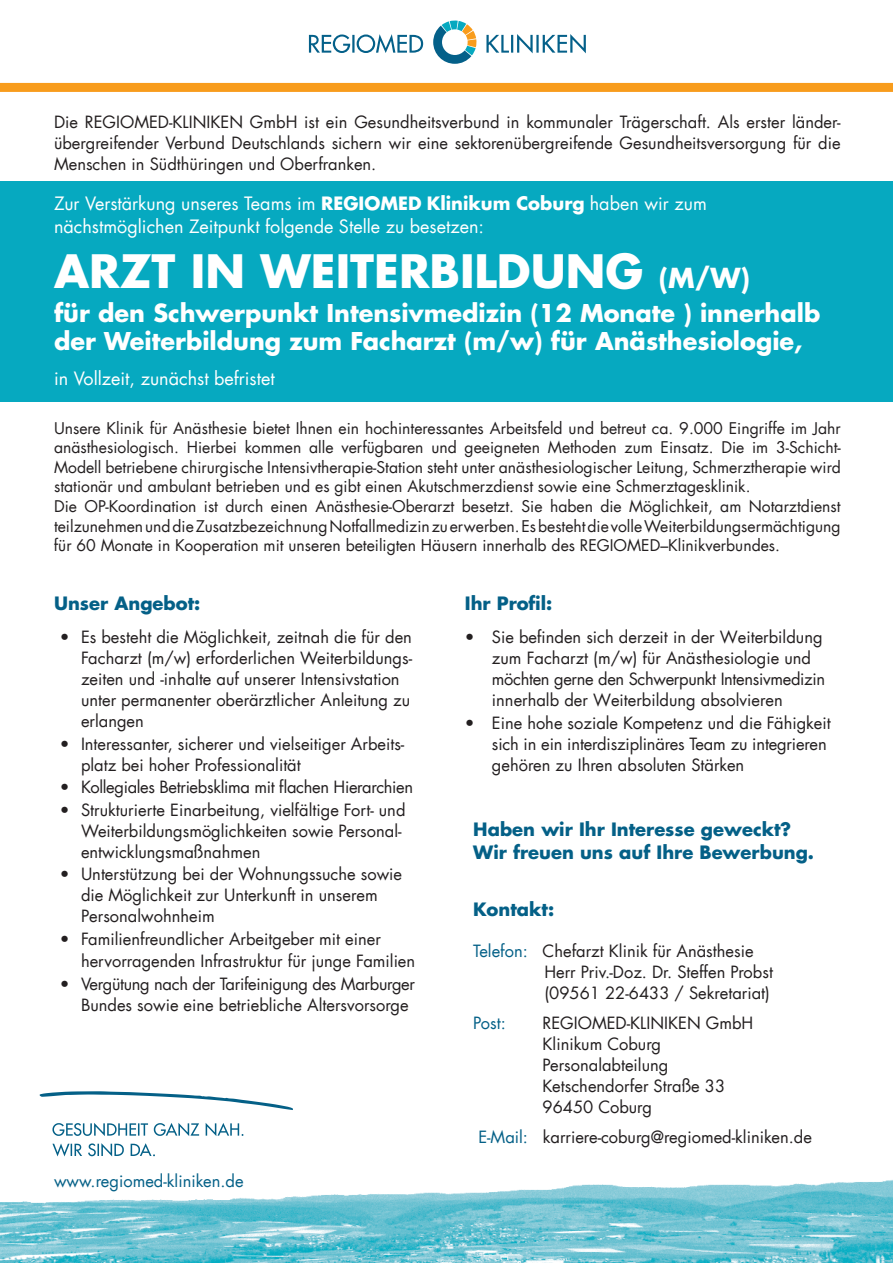
<style>
.page{position:relative;width:893px;height:1263px;background:#fff}
.page>*{position:absolute;margin:0;border:0;box-sizing:border-box;transform-origin:0 0}
.t1{font:700 45px "Futura Com";color:#fff}
.t2{font:700 24px/28.5px "Futura Com";color:#fff}
.t3{font:18px/22.5px "Futura Com";color:#fff}
.t4{font:700 18px/22.5px "Futura Com";color:#046087}
.t5{font:16.5px/21px "Futura Com";color:#231f20}
.t6{font:16.5px/21px "Futura Com";letter-spacing:-.02em;color:#231f20}
.t7{font:16.5px "Futura Com";color:#046087}
.t8{font:15.75px/19.5px "Futura Com";color:#231f20}
.s1{font-weight:700}
.s2{font-size:27px}
.s3{color:#046087}
</style>
<div class="page">
<img style="left:0;top:1134px;width:893px;height:129px">
<svg style="left:433px;top:20px;width:44px;height:44px"></svg>
<svg style="left:309px;top:34px;width:114px;height:19px"></svg>
<svg style="left:486px;top:34px;width:100px;height:19px"></svg>
<div style="left:0;top:83px;width:893px;height:9px;background:#f89c1c"></div>
<svg style="left:52px;top:1123px;width:191px;height:13px"></svg>
<svg style="left:52px;top:1143px;width:103px;height:13px"></svg>
<svg style="left:39px;top:1091px;width:254px;height:19px"></svg>
<div style="left:0;top:181px;width:893px;height:221px;background:#06a9c0"></div>
<p class="t5" style="left:54px;top:112px;width:788px;text-align:justify">Die REGIOMED-KLINIKEN GmbH ist ein Gesundheitsverbund in kommunaler Trägerschaft. Als erster länder&shy;übergreifender Verbund Deutschlands sichern wir eine sektorenübergreifende Gesundheitsversorgung für die Menschen in Südthüringen und Oberfranken.</p>
<p class="t3" style="left:54px;top:192px;width:654px">Zur Verstärkung unseres Teams im <span class="s1">REGIOMED Klinikum Coburg</span> haben wir zum nächstmöglichen Zeitpunkt folgende Stelle zu besetzen:</p>
<h1 class="t1" style="left:54px;top:236px;width:698px">ARZT IN WEITERBILDUNG <span class="s2">(M/W)</span></h1>
<h2 class="t2" style="left:54px;top:298px;width:768px">für den Schwerpunkt Intensivmedizin (12 Monate ) innerhalb der Weiterbildung zum Facharzt (m/w) für Anästhesiologie,</h2>
<p class="t3" style="left:54px;top:367px;width:222px">in Vollzeit, zunächst befristet</p>
<p class="t8" style="left:54px;top:418px;width:788px">Unsere Klinik für Anästhesie bietet Ihnen ein hochinteressantes Arbeitsfeld und betreut ca. 9.000 Eingriffe im Jahr anästhesiologisch. Hierbei kommen alle verfügbaren und geeigneten Methoden zum Einsatz. Die im 3-Schicht-Modell betriebene chirurgische Intensivtherapie-Station steht unter anästhesiologischer Leitung, Schmerztherapie wird stationär und ambulant betrieben und es gibt einen Akutschmerzdienst sowie eine Schmerztagesklinik.<br>Die OP-Koordination ist durch einen Anästhesie-Oberarzt besetzt. Sie haben die Möglichkeit, am Notarztdienst teilzunehmenunddieZusatzbezeichnungNotfallmedizinzuerwerben.EsbestehtdievolleWeiterbildungsermächtigung für 60 Monate in Kooperation mit unseren beteiligten Häusern innerhalb des REGIOMED–Klinikverbundes.</p>
<p class="t4" style="left:465px;top:592px;width:89px">Ihr Profil:</p>
<p class="t5" style="left:492px;top:626px;width:335px;text-indent:-27px">• Sie befinden sich derzeit in der Weiterbildung zum Facharzt (m/w) für Anästhesiologie und möchten gerne den Schwerpunkt Intensivmedizin innerhalb der Weiterbildung absolvieren</p>
<p class="t5" style="left:492px;top:712px;width:340px;text-indent:-27px">• Eine hohe soziale Kompetenz und die Fähigkeit sich in ein interdisziplinäres Team zu integrieren gehören zu Ihren absoluten Stärken</p>
<p class="t4" style="left:54px;top:592px;width:148px">Unser Angebot:</p>
<p class="t5" style="left:81px;top:626px;width:333px;text-indent:-21px">• Es besteht die Möglichkeit, zeitnah die für den Facharzt (m/w) erforderlichen Weiterbildungs&shy;zeiten und -inhalte auf unserer Intensivstation unter permanenter oberärztlicher Anleitung zu erlangen</p>
<p class="t5" style="left:81px;top:733px;width:325px;text-indent:-21px">• Interessanter, sicherer und vielseitiger Arbeits&shy;platz bei hoher Professionalität</p>
<p class="t6" style="left:60px;top:776px;width:355px">• Kollegiales Betriebsklima mit flachen Hierarchien</p>
<p class="t5" style="left:81px;top:799px;width:326px;text-indent:-21px">• Strukturierte Einarbeitung, vielfältige Fort- und<br>Weiterbildungsmöglichkeiten sowie Personal&shy;entwicklungsmaßnahmen</p>
<p class="t5" style="left:81px;top:863px;width:323px;text-indent:-21px">• Unterstützung bei der Wohnungssuche sowie die Möglichkeit zur Unterkunft in unserem<br>Personalwohnheim</p>
<p class="t5" style="left:81px;top:927px;width:336px;line-height:22.5px;text-indent:-21px">• Familienfreundlicher Arbeitgeber mit einer hervorragenden Infrastruktur für junge Familien</p>
<p class="t6" style="left:81px;top:973px;width:336px;text-indent:-21px">• Vergütung nach der Tarifeinigung des Marburger<br>Bundes sowie eine betriebliche Altersvorsorge</p>
<p class="t4" style="left:473px;top:818px;width:342px">Haben wir Ihr Interesse geweckt?<br>Wir freuen uns auf Ihre Bewerbung.</p>
<p class="t4" style="left:473px;top:898px;width:82px">Kontakt:</p>
<p class="t5" style="left:544px;top:940px;width:230px;text-indent:-71px"><span class="s3">Telefon:</span> Chefarzt Klinik für Anästhesie<br>Herr Priv.-Doz. Dr. Steffen Probst (09561 22-6433 / Sekretariat)</p>
<p class="t7" style="left:473px;top:1012px;width:34px">Post:</p>
<p class="t5" style="left:542px;top:1012px;width:212px">REGIOMED-KLINIKEN GmbH<br>Klinikum Coburg<br>Personalabteilung<br>Ketschendorfer Straße 33<br>96450 Coburg</p>
<p class="t5" style="left:478px;top:1126px;width:335px"><span class="s3">E-Mail:</span> karriere-coburg@regiomed-kliniken.de</p>
<p class="t7" style="left:54px;top:1170px;width:191px">www.regiomed-kliniken.de</p>
</div>
